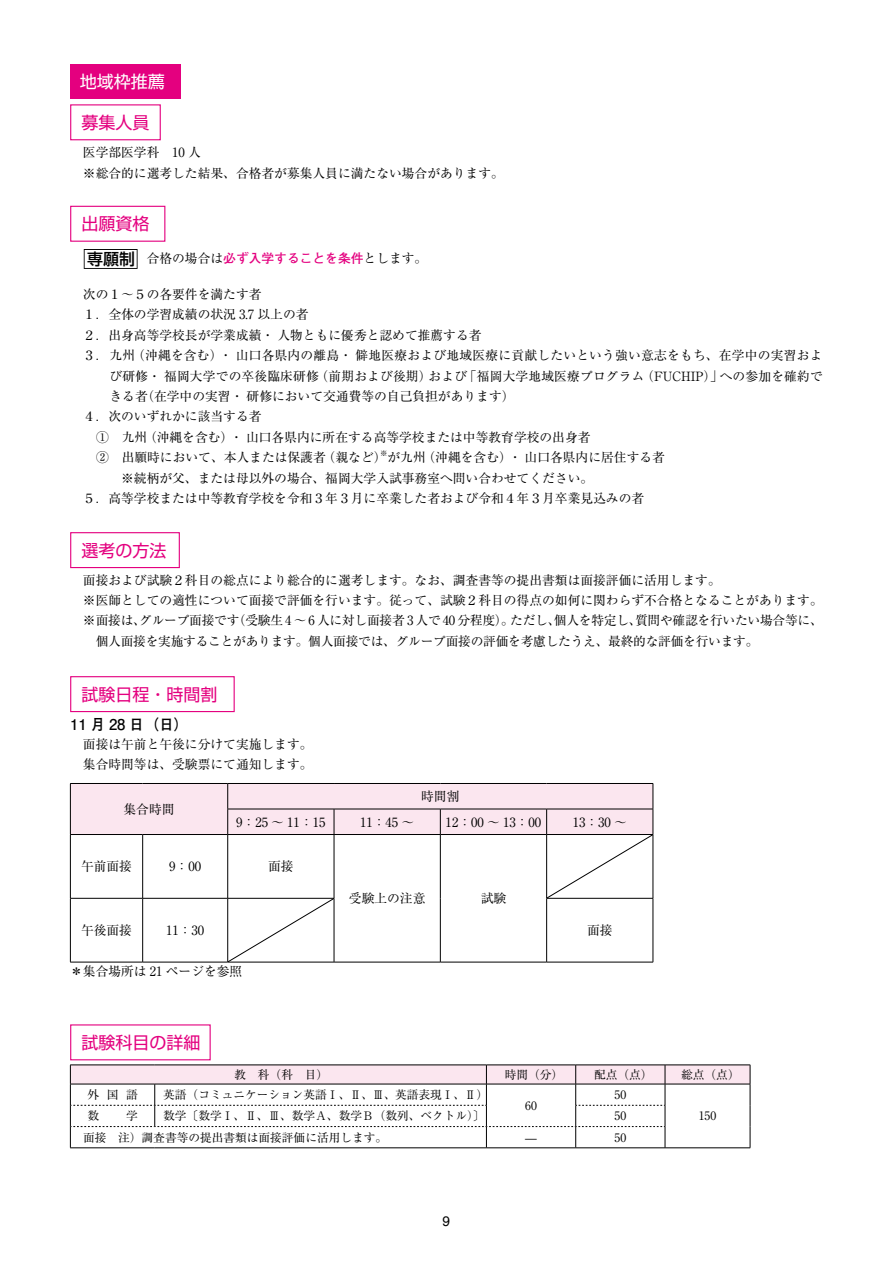
<style>
.page{position:relative;width:893px;height:1263px;background:#fff}
.page>*{position:absolute;margin:0;border:0;box-sizing:border-box;transform-origin:0 0}
.見出し2{font:16.95px "Shin Go Pro";color:#e4007f}
.見出し3{font:16.95px "Shin Go Pro";color:#fff}
.本文-段落下げなし{font:500 15.9px "Shin Go Pro";color:#000}
.本文-段落下げなし-2{font:700 14.85px "Futo Go B101 Pro";color:#000}
.t1{font:13.8px "Helvetica";color:#000}
.本文-段落下げなし-3{font:12.75px/20.4px "Ryumin Pro";color:#000;text-align:justify}
.本文-段落下げなし-4{font:12.75px/20.4px "Ryumin Pro";letter-spacing:-.02em;color:#000}
.本文{font:12.75px "Ryumin Pro";color:#000}
.ほんぶん2{font:12.75px "Ryumin Pro";color:#000}
.表{font:11.7px "Ryumin Pro";color:#000}
.本文-段落下げなし-5{font:7.5px "Ryumin Pro";color:#000}
.s1{font-family:"Futo Go B101 Pro";font-weight:700;color:#e4007f}
</style>
<div class="page">
<div style="left:70px;top:64px;width:111px;height:35px;background:#e4007f"></div>
<div style="left:70px;top:206px;width:95px;height:36px;border:1px solid #e4007f"></div>
<svg style="left:84px;top:249px;width:54px;height:20px"></svg>
<div style="left:85px;top:250px;width:52px;height:18px;background:#fff"></div>
<hr style="left:70px;top:962px;width:73px;height:1px;background:#000">
<hr style="left:143px;top:962px;width:85px;height:1px;background:#000">
<hr style="left:228px;top:962px;width:106px;height:1px;background:#000">
<hr style="left:334px;top:962px;width:106px;height:1px;background:#000">
<hr style="left:440px;top:962px;width:107px;height:1px;background:#000">
<hr style="left:547px;top:962px;width:106px;height:1px;background:#000">
<svg style="left:70px;top:783px;width:584px;height:179px"></svg>
<hr style="left:665px;top:1147px;width:85px;height:1px;background:#000">
<svg style="left:70px;top:1065px;width:681px;height:82px"></svg>
<hr style="left:70px;top:1147px;width:85px;height:1px;background:#000">
<hr style="left:155px;top:1147px;width:331px;height:1px;background:#000">
<hr style="left:486px;top:1147px;width:90px;height:1px;background:#000">
<hr style="left:576px;top:1147px;width:89px;height:1px;background:#000">
<div style="left:70px;top:532px;width:110px;height:36px;border:1px solid #e4007f"></div>
<div style="left:70px;top:104px;width:91px;height:36px;border:1px solid #e4007f"></div>
<div style="left:70px;top:676px;width:165px;height:36px;border:1px solid #e4007f"></div>
<p class="見出し3" style="left:80px;top:67px;width:87px">地域枠推薦</p>
<p class="見出し2" style="left:81px;top:108px;width:70px">募集人員</p>
<p class="本文-段落下げなし-3" style="left:83px;top:141px;width:119px">医学部医学科　10 人</p>
<p class="本文" style="left:83px;top:163px;width:422px">※総合的に選考した結果、合格者が募集人員に満たない場合があります。</p>
<p class="見出し2" style="left:81px;top:210px;width:70px">出願資格</p>
<p class="本文-段落下げなし-3" style="left:83px;top:248px;width:346px">　　　　　合格の場合は<span class="s1">必ず入学することを条件</span>とします。</p>
<p class="本文-段落下げなし-3" style="left:83px;top:283px;width:180px">次の１〜５の各要件を満たす者</p>
<p class="本文-段落下げなし-3" style="left:83px;top:303px;width:227px">１．全体の学習成績の状況 3.7 以上の者</p>
<p class="本文-段落下げなし-3" style="left:83px;top:324px;width:400px">２．出身高等学校長が学業成績・人物ともに優秀と認めて推薦する者</p>
<p class="本文-段落下げなし-3" style="left:109px;top:344px;width:715px;text-indent:-27px">３．九州（沖縄を含む）・山口各県内の離島・僻地医療および地域医療に貢献したいという強い意志をもち、在学中の実習および研修・福岡大学での卒後臨床研修（前期および後期）および「福岡大学地域医療プログラム（FUCHIP）」への参加を確約できる者（在学中の実習・研修において交通費等の自己負担があります）</p>
<p class="本文-段落下げなし-3" style="left:83px;top:405px;width:180px">４．次のいずれかに該当する者</p>
<p class="本文-段落下げなし-3" style="left:96px;top:426px;width:496px">①　九州（沖縄を含む）・山口各県内に所在する高等学校または中等教育学校の出身者</p>
<p class="本文-段落下げなし-3" style="left:96px;top:446px;width:570px">②　出願時において、本人または保護者（親など）が九州（沖縄を含む）・山口各県内に居住する者</p>
<p class="本文-段落下げなし" style="left:87px;top:246px;width:49px">専願制</p>
<p class="本文-段落下げなし-5" style="left:380px;top:447px;width:9px">※</p>
<p class="本文" style="left:121px;top:468px;width:473px">※続柄が父、または母以外の場合、福岡大学入試事務室へ問い合わせてください。</p>
<p class="本文-段落下げなし-3" style="left:83px;top:487px;width:563px">５．高等学校または中等教育学校を令和３年３月に卒業した者および令和４年３月卒業見込みの者</p>
<p class="見出し2" style="left:81px;top:536px;width:87px">選考の方法</p>
<p class="本文-段落下げなし-3" style="left:83px;top:569px;width:639px">面接および試験２科目の総点により総合的に選考します。なお、調査書等の提出書類は面接評価に活用します。</p>
<p class="本文-段落下げなし-3" style="left:83px;top:589px;width:741px">※医師としての適性について面接で評価を行います。従って、試験２科目の得点の如何に関わらず不合格となることがあります。</p>
<p class="本文-段落下げなし-4" style="left:96px;top:610px;width:729px;text-indent:-13px">※面接は、グループ面接です（受験生 4 〜 6 人に対し面接者 3 人で 40 分程度）。ただし、個人を特定し、質問や確認を行いたい場合等に、個人面接を実施することがあります。個人面接では、グループ面接の評価を考慮したうえ、最終的な評価を行います。</p>
<p class="見出し2" style="left:81px;top:680px;width:138px">試験日程・時間割</p>
<p class="本文-段落下げなし-2" style="left:70px;top:712px;width:120px">11 月 28 日（日）</p>
<p class="本文" style="left:83px;top:734px;width:231px">面接は午前と午後に分けて実施します。</p>
<p class="本文" style="left:83px;top:754px;width:231px">集合時間等は、受験票にて通知します。</p>
<p class="本文-段落下げなし-3" style="left:124px;top:798px;width:53px">集合時間</p>
<p class="本文-段落下げなし-3" style="left:421px;top:785px;width:40px">時間割</p>
<p class="本文-段落下げなし-3" style="left:236px;top:811px;width:91px">9：25 〜 11：15</p>
<p class="本文-段落下げなし-3" style="left:360px;top:811px;width:56px">11：45 〜</p>
<p class="本文-段落下げなし-3" style="left:446px;top:811px;width:97px">12：00 〜 13：00</p>
<p class="本文-段落下げなし-3" style="left:573px;top:811px;width:56px">13：30 〜</p>
<p class="本文-段落下げなし-3" style="left:81px;top:855px;width:53px">午前面接</p>
<p class="本文-段落下げなし-3" style="left:169px;top:855px;width:33px">9：00</p>
<p class="本文-段落下げなし-3" style="left:268px;top:855px;width:27px">面接</p>
<p class="本文-段落下げなし-3" style="left:349px;top:887px;width:78px">受験上の注意</p>
<p class="本文-段落下げなし-3" style="left:481px;top:887px;width:27px">試験</p>
<p class="本文-段落下げなし-3" style="left:81px;top:919px;width:53px">午後面接</p>
<p class="本文-段落下げなし-3" style="left:166px;top:919px;width:40px">11：30</p>
<p class="本文-段落下げなし-3" style="left:587px;top:919px;width:27px">面接</p>
<p class="ほんぶん2" style="left:70px;top:961px;width:174px">＊集合場所は 21 ページを参照</p>
<p class="見出し2" style="left:81px;top:1028px;width:121px">試験科目の詳細</p>
<p class="表" style="left:235px;top:1065px;width:95px">教　科（科　目）</p>
<p class="表" style="left:505px;top:1065px;width:60px">時間（分）</p>
<p class="表" style="left:594px;top:1065px;width:60px">配点（点）</p>
<p class="表" style="left:681px;top:1065px;width:60px">総点（点）</p>
<p class="表" style="left:87px;top:1085px;width:52px">外国語</p>
<p class="表" style="left:163px;top:1085px;width:326px">英語（コミュニケーション英語Ⅰ、Ⅱ、Ⅲ、英語表現Ⅰ、Ⅱ）</p>
<p class="表" style="left:614px;top:1085px;width:13px">50</p>
<p class="表" style="left:525px;top:1096px;width:13px">60</p>
<p class="表" style="left:87px;top:1107px;width:52px">数　 学</p>
<p class="表" style="left:163px;top:1107px;width:323px">数学〔数学Ⅰ、Ⅱ、Ⅲ、数学Ａ、数学Ｂ（数列、ベクトル）〕</p>
<p class="表" style="left:614px;top:1107px;width:13px">50</p>
<p class="表" style="left:699px;top:1107px;width:19px">150</p>
<p class="表" style="left:83px;top:1128px;width:306px">面接　注）調査書等の提出書類は面接評価に活用します。</p>
<p class="表" style="left:525px;top:1128px;width:13px">—</p>
<p class="表" style="left:614px;top:1128px;width:13px">50</p>
<p class="t1" style="left:443px;top:1210px;width:9px">9</p>
</div>
